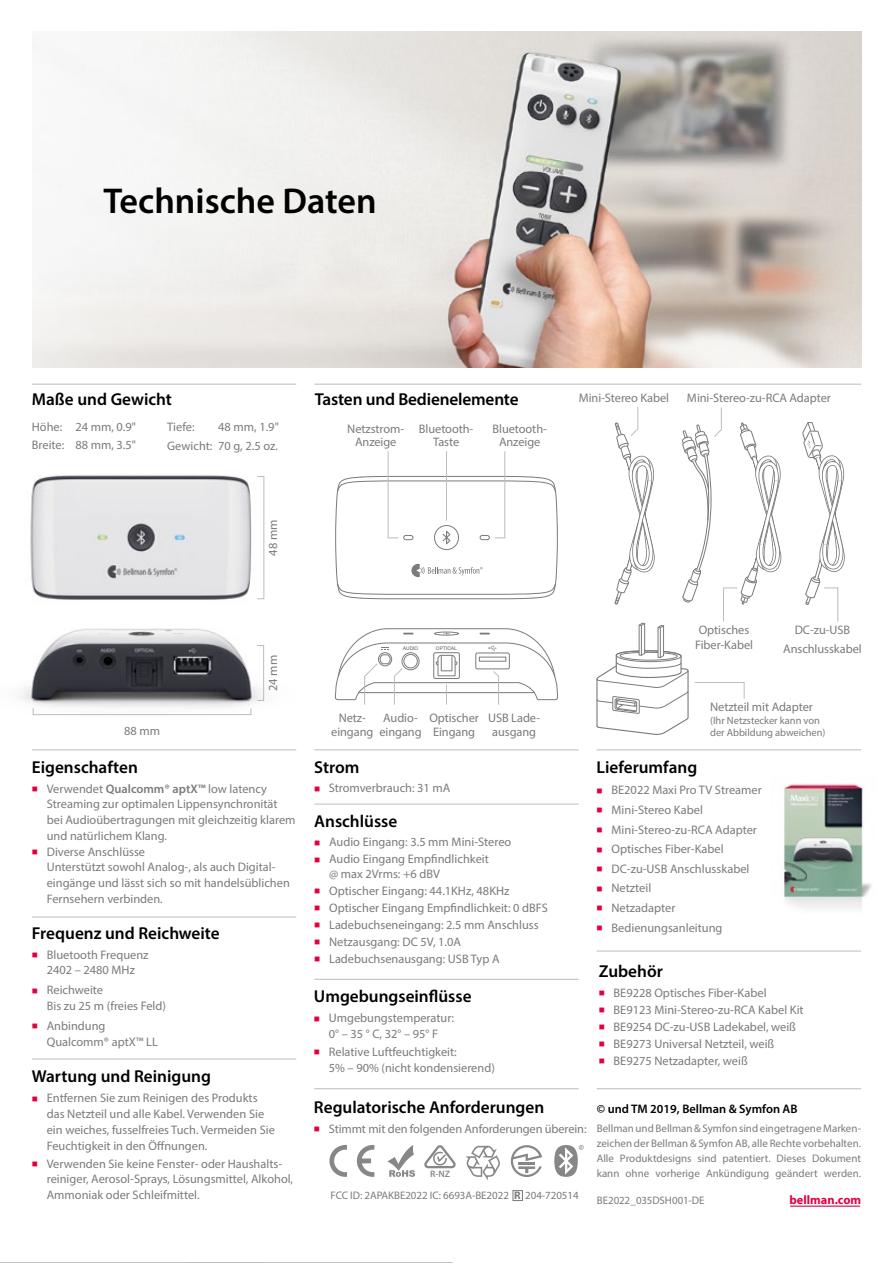
<style>
.page{position:relative;width:893px;height:1263px;background:#fff}
.page>*{position:absolute;margin:0;border:0;box-sizing:border-box;transform-origin:0 0}
.t1{font:600 36px "Myriad Pro";color:#000}
.t2{font:600 17.25px "Myriad Pro";color:#000}
.t3{font:12.3px/15.8px "Myriad Pro";color:#7c7b7b;text-align:center}
.t4{font:600 12.3px "Myriad Pro";color:#000}
.t5{font:700 12.3px "Myriad Pro";color:#e40040}
.t6{font:10.95px/15px "Myriad Pro";color:#7c7b7b;text-align:justify}
.t7{font:10.5px/12.6px "Myriad Pro";letter-spacing:-.005em;color:#7c7b7b}
.t8{font:600 9.3px "Myriad Pro";color:#878787}
.t9{font:500 4.95px "Helvetica Neue LT Std";color:#7c7b7b}
.s1{color:#e40040}
.s2{font-weight:600}
.s3{font-weight:700}
</style>
<div class="page">
<img style="left:30px;top:475px;width:235px;height:125px">
<img style="left:20px;top:628px;width:245px;height:88px">
<img style="left:782px;top:784px;width:90px;height:125px">
<hr style="left:314px;top:749px;width:265px;height:1px;background:#bcbcbc">
<hr style="left:597px;top:749px;width:264px;height:1px;background:#bcbcbc">
<hr style="left:32px;top:749px;width:264px;height:1px;background:#bcbcbc">
<hr style="left:0;top:1262px;width:264px;height:1px;background:#bcbcbc">
<hr style="left:32px;top:384px;width:264px;height:1px;background:#bcbcbc">
<hr style="left:314px;top:384px;width:547px;height:1px;background:#bcbcbc">
<img style="left:32px;top:31px;width:829px;height:337px">
<div style="left:33px;top:708px;width:218px;height:7px;border:1px solid #bcbcbc"></div>
<hr style="left:189px;top:1262px;width:264px;height:1px;background:#bcbcbc">
<div style="left:257px;top:645px;width:7px;height:56px;border:1px solid #bcbcbc"></div>
<div style="left:257px;top:476px;width:7px;height:123px;border:1px solid #bcbcbc"></div>
<svg style="left:597px;top:406px;width:185px;height:329px"></svg>
<svg style="left:802px;top:422px;width:43px;height:200px"></svg>
<hr style="left:790px;top:1205px;width:70px;height:2px;background:#e40040">
<hr style="left:314px;top:804px;width:265px;height:1px;background:#bcbcbc">
<svg style="left:465px;top:1146px;width:35px;height:34px"></svg>
<svg style="left:329px;top:1145px;width:18px;height:32px"></svg>
<svg style="left:357px;top:1145px;width:17px;height:32px"></svg>
<svg style="left:387px;top:1145px;width:28px;height:32px"></svg>
<svg style="left:554px;top:1145px;width:30px;height:32px"></svg>
<svg style="left:424px;top:1145px;width:32px;height:23px"></svg>
<svg style="left:511px;top:1145px;width:31px;height:32px"></svg>
<hr style="left:32px;top:917px;width:264px;height:1px;background:#bcbcbc">
<hr style="left:314px;top:979px;width:265px;height:1px;background:#bcbcbc">
<hr style="left:314px;top:1088px;width:265px;height:1px;background:#bcbcbc">
<hr style="left:597px;top:1088px;width:264px;height:1px;background:#bcbcbc">
<hr style="left:32px;top:1058px;width:264px;height:1px;background:#bcbcbc">
<hr style="left:597px;top:951px;width:264px;height:1px;background:#bcbcbc">
<svg style="left:334px;top:628px;width:225px;height:77px"></svg>
<svg style="left:335px;top:451px;width:223px;height:149px"></svg>
<div style="left:513px;top:1190px;width:10px;height:11px;border:1px solid #7c7b7b"></div>
<h1 class="t1" style="left:103px;top:178px;width:275px">Technische Daten</h1>
<h2 class="t2" style="left:32px;top:388px;width:142px">Maße und Gewicht</h2>
<p class="t3" style="left:32px;top:417px;width:106px;line-height:18.5px;text-align:left">Höhe: 24 mm, 0.9"<br>Breite: 88 mm, 3.5"</p>
<p class="t3" style="left:167px;top:419px;width:29px">Tiefe:</p>
<p class="t3" style="left:167px;top:418px;width:113px;line-height:18.5px;text-align:right">48 mm, 1.9"<br>Gewicht: 70 g, 2.5 oz.</p>
<p class="t3" style="left:265px;top:556px;width:37px;rotate:-90deg">48 mm</p>
<p class="t3" style="left:124px;top:723px;width:37px">88 mm</p>
<p class="t3" style="left:265px;top:691px;width:37px;rotate:-90deg">24 mm</p>
<h2 class="t2" style="left:315px;top:388px;width:205px">Tasten und Bedienelemente</h2>
<p class="t3" style="left:347px;top:422px;width:59px;line-height:13.5px">Netzstrom-<br>Anzeige</p>
<p class="t3" style="left:419px;top:422px;width:56px;line-height:13.5px">Bluetooth-<br>Taste</p>
<p class="t3" style="left:492px;top:422px;width:56px;line-height:13.5px">Bluetooth-<br>Anzeige</p>
<p class="t3" style="left:579px;top:390px;width:92px">Mini-Stereo Kabel</p>
<p class="t3" style="left:687px;top:390px;width:145px">Mini-Stereo-zu-RCA Adapter</p>
<p class="t9" style="left:403px;top:645px;width:17px">AUDIO</p>
<p class="t9" style="left:436px;top:645px;width:23px">OPTICAL</p>
<p class="t3" style="left:331px;top:711px;width:44px;line-height:13.5px">Netz&shy;eingang</p>
<p class="t3" style="left:379px;top:711px;width:44px;line-height:13.5px">Audio&shy;eingang</p>
<p class="t3" style="left:429px;top:711px;width:51px;line-height:13.5px">Optischer<br>Eingang</p>
<p class="t3" style="left:488px;top:711px;width:54px;line-height:13.5px">USB Lade&shy;ausgang</p>
<p class="t3" style="left:695px;top:623px;width:60px;line-height:14.9px">Optisches<br>Fiber-Kabel</p>
<p class="t3" style="left:783px;top:621px;width:80px;line-height:18.3px">DC-zu-USB<br>Anschlusskabel</p>
<p class="t3" style="left:710px;top:699px;width:104px">Netzteil mit Adapter</p>
<p class="t7" style="left:710px;top:713px;width:117px">(Ihr Netzstecker kann von der Abbildung abweichen)</p>
<h2 class="t2" style="left:32px;top:756px;width:107px">Eigenschaften</h2>
<p class="t3" style="left:47px;top:780px;width:250px;text-align:left;text-indent:-15px"><span class="s1">■</span> Verwendet <span class="s2">Qualcomm® aptX™</span> low latency Streaming zur optimalen Lippensynchronität bei Audioübertragungen mit gleichzeitig klarem und natürlichem Klang.</p>
<p class="t3" style="left:47px;top:843px;width:245px;text-align:left;text-indent:-15px"><span class="s1">■</span> Diverse Anschlüsse<br>Unterstützt sowohl Analog-, als auch Digital&shy;eingänge und lässt sich so mit handelsüblichen Fernsehern verbinden.</p>
<h2 class="t2" style="left:32px;top:922px;width:189px">Frequenz und Reichweite</h2>
<p class="t3" style="left:32px;top:946px;width:118px"><span class="s1">■</span> Bluetooth Frequenz<br>2402 – 2480 MHz</p>
<p class="t3" style="left:47px;top:982px;width:121px;text-align:left;text-indent:-15px"><span class="s1">■</span> Reichweite<br>Bis zu 25 m (freies Feld)</p>
<p class="t3" style="left:47px;top:1018px;width:113px;text-align:left;text-indent:-15px"><span class="s1">■</span> Anbindung<br>Qualcomm® aptX™ LL</p>
<h2 class="t2" style="left:32px;top:1065px;width:181px">Wartung und Reinigung</h2>
<p class="t3" style="left:47px;top:1090px;width:230px;text-align:left;text-indent:-15px"><span class="s1">■</span> Entfernen Sie zum Reinigen des Produkts das Netzteil und alle Kabel. Verwenden Sie ein weiches, fusselfreies Tuch. Vermeiden Sie Feuchtigkeit in den Öffnungen.</p>
<p class="t3" style="left:47px;top:1155px;width:248px;text-align:left;text-indent:-15px"><span class="s1">■</span> Verwenden Sie keine Fenster- oder Haushalts&shy;reiniger, Aerosol-Sprays, Lösungsmittel, Alkohol,<br>Ammoniak oder Schleifmittel.</p>
<h2 class="t2" style="left:314px;top:756px;width:47px">Strom</h2>
<p class="t3" style="left:314px;top:780px;width:138px"><span class="s1">■</span> Stromverbrauch: 31 mA</p>
<h2 class="t2" style="left:314px;top:810px;width:85px">Anschlüsse</h2>
<p class="t3" style="left:314px;top:834px;width:199px"><span class="s1">■</span> Audio Eingang: 3.5 mm Mini-Stereo</p>
<p class="t3" style="left:329px;top:852px;width:161px;line-height:14.9px;text-align:left;text-indent:-15px"><span class="s1">■</span> Audio Eingang Empfindlichkeit @ max 2Vrms: +6 dBV</p>
<p class="t3" style="left:314px;top:883px;width:197px"><span class="s1">■</span> Optischer Eingang: 44.1KHz, 48KHz</p>
<p class="t3" style="left:314px;top:900px;width:235px"><span class="s1">■</span> Optischer Eingang Empfindlichkeit: 0 dBFS</p>
<p class="t3" style="left:314px;top:917px;width:226px"><span class="s1">■</span> Ladebuchseneingang: 2.5 mm Anschluss</p>
<p class="t3" style="left:314px;top:934px;width:148px"><span class="s1">■</span> Netzausgang: DC 5V, 1.0A</p>
<p class="t3" style="left:314px;top:951px;width:187px"><span class="s1">■</span> Ladebuchsenausgang: USB Typ A</p>
<h2 class="t2" style="left:314px;top:985px;width:159px">Umgebungseinflüsse</h2>
<p class="t3" style="left:314px;top:1010px;width:142px"><span class="s1">■</span> Umgebungstemperatur:<br>0° – 35 ° C, 32° – 95° F</p>
<p class="t3" style="left:329px;top:1044px;width:168px;text-align:left;text-indent:-15px"><span class="s1">■</span> Relative Luftfeuchtigkeit:<br>5% – 90% (nicht kondensierend)</p>
<h2 class="t2" style="left:597px;top:756px;width:102px">Lieferumfang</h2>
<p class="t3" style="left:597px;top:782px;width:167px"><span class="s1">■</span> BE2022 Maxi Pro TV Streamer</p>
<p class="t3" style="left:597px;top:802px;width:108px"><span class="s1">■</span> Mini-Stereo Kabel</p>
<p class="t3" style="left:597px;top:821px;width:162px"><span class="s1">■</span> Mini-Stereo-zu-RCA Adapter</p>
<p class="t3" style="left:597px;top:841px;width:129px"><span class="s1">■</span> Optisches Fiber-Kabel</p>
<p class="t3" style="left:597px;top:861px;width:154px"><span class="s1">■</span> DC-zu-USB Anschlusskabel</p>
<p class="t3" style="left:597px;top:880px;width:56px"><span class="s1">■</span> Netzteil</p>
<p class="t3" style="left:597px;top:900px;width:80px"><span class="s1">■</span> Netzadapter</p>
<p class="t3" style="left:597px;top:919px;width:127px"><span class="s1">■</span> Bedienungsanleitung</p>
<h2 class="t2" style="left:599px;top:961px;width:66px">Zubehör</h2>
<p class="t3" style="left:599px;top:984px;width:169px"><span class="s1">■</span> BE9228 Optisches Fiber-Kabel</p>
<p class="t3" style="left:599px;top:1001px;width:206px"><span class="s1">■</span> BE9123 Mini-Stereo-zu-RCA Kabel Kit</p>
<p class="t3" style="left:599px;top:1019px;width:199px"><span class="s1">■</span> BE9254 DC-zu-USB Ladekabel, weiß</p>
<p class="t3" style="left:599px;top:1036px;width:177px"><span class="s1">■</span> BE9273 Universal Netzteil, weiß</p>
<p class="t3" style="left:599px;top:1053px;width:151px"><span class="s1">■</span> BE9275 Netzadapter, weiß</p>
<h2 class="t2" style="left:314px;top:1096px;width:232px">Regulatorische Anforderungen</h2>
<p class="t3" style="left:314px;top:1121px;width:274px"><span class="s1">■</span> Stimmt mit den folgenden Anforderungen überein:</p>
<p class="t8" style="left:430px;top:1168px;width:21px">R-NZ</p>
<p class="t6" style="left:330px;top:1188px;width:250px">FCC ID: 2APAKBE2022 IC: 6693A-BE2022 <span class="s3">R</span> 204-720514</p>
<p class="t4" style="left:597px;top:1101px;width:202px">© und TM 2019, Bellman &amp; Symfon AB</p>
<p class="t6" style="left:597px;top:1121px;width:266px">Bellman und Bellman &amp; Symfon sind eingetragene Marken&shy;zeichen der Bellman &amp; Symfon AB, alle Rechte vorbehalten.<br>Alle Produktdesigns sind patentiert. Dieses Dokument kann ohne vorherige Ankündigung geändert werden.</p>
<p class="t6" style="left:597px;top:1192px;width:109px">BE2022_035DSH001-DE</p>
<p class="t5" style="left:789px;top:1192px;width:73px">bellman.com</p>
</div>
